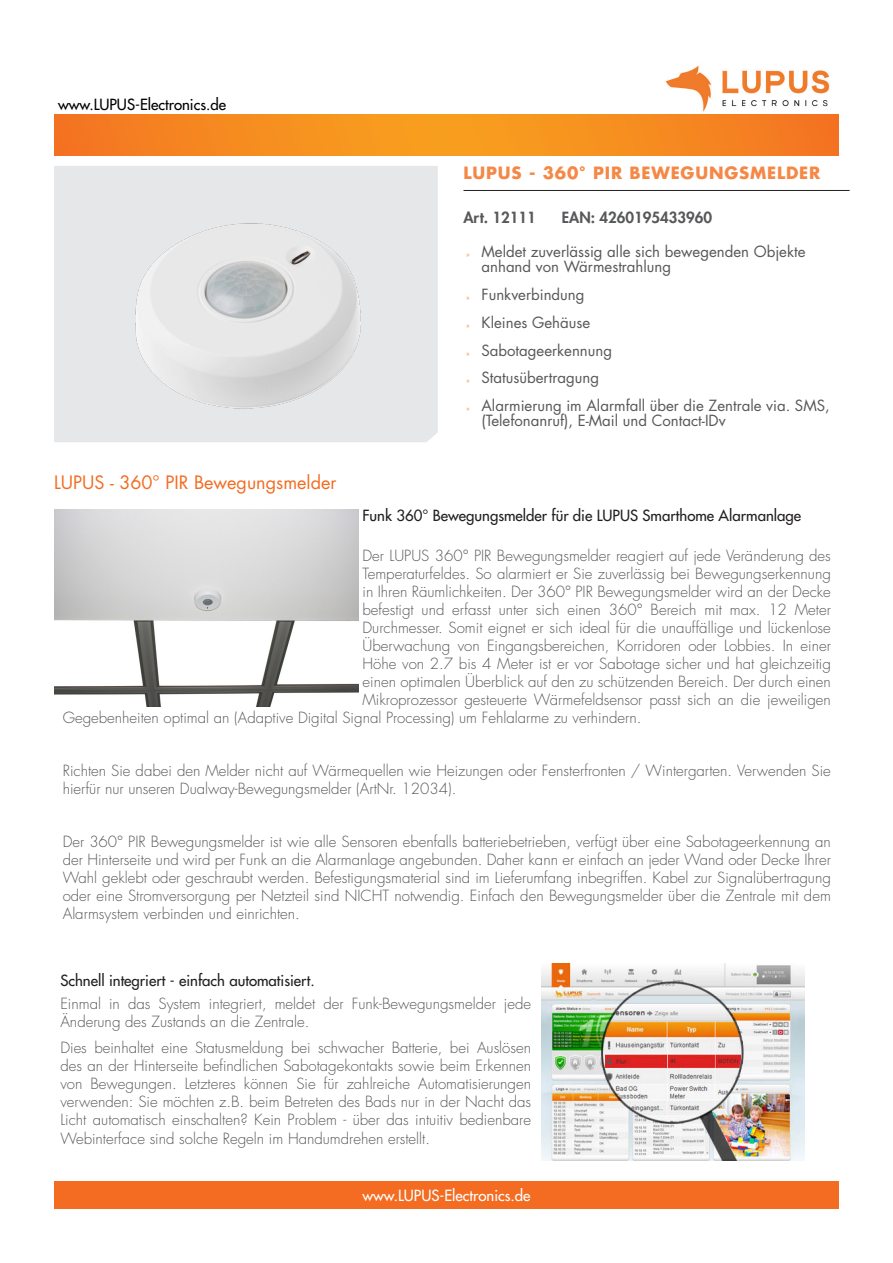
<style>
.page{position:relative;width:893px;height:1263px;background:#fff}
.page>*{position:absolute;margin:0;border:0;box-sizing:border-box;transform-origin:0 0}
.t1{font:18px "Futura Std";color:#f36c21}
._01-Produkt_Überschr{font:700 16.5px "Futura Std";letter-spacing:.05em;color:#f58846}
._01-Produkt_-_Beschr{font:300 15px/18px "Futura Std";color:#57585a}
.t2{font:15px/15px "Futura Std";color:#57585a}
.t3{font:500 15px "Futura Std";color:#231f20}
._01-Produkt_-_Beschr-2{font:800 15px "Futura Std";color:#57585a}
.Fußnote{font:500 15px "Futura Std";color:#fff}
.Fußnote-2{font:500 15px "Futura Std";color:#000}
.s1{font-family:"Myriad Pro";font-size:7.5px;color:#f58846}
</style>
<div class="page">
<img style="left:651px;top:65px;width:188px;height:50px">
<svg style="left:54px;top:115px;width:785px;height:41px;background:#f58b20"></svg>
<div style="left:54px;top:1181px;width:785px;height:28px;background:#f36c21"></div>
<div style="left:54px;top:166px;width:384px;height:276px;background:#e6e7e9"></div>
<hr style="left:463px;top:190px;width:387px;height:1px;background:#231f20">
<img style="left:98px;top:167px;width:297px;height:275px">
<img style="left:54px;top:509px;width:304px;height:197px">
<img style="left:542px;top:963px;width:263px;height:197px">
<p class="Fußnote-2" style="left:58px;top:95px;width:170px">www.LUPUS-Electronics.de</p>
<p class="t1" style="left:54px;top:471px;width:284px">LUPUS - 360° PIR Bewegungsmelder</p>
<p class="_01-Produkt_Überschr" style="left:463px;top:162px;width:358px">LUPUS - 360° PIR BEWEGUNGSMELDER</p>
<p class="_01-Produkt_-_Beschr-2" style="left:463px;top:208px;width:74px">Art. 12111</p>
<p class="_01-Produkt_-_Beschr-2" style="left:562px;top:208px;width:152px">EAN: 4260195433960</p>
<p class="t2" style="left:481px;top:244px;width:325px;text-indent:-15px"><span class="s1">»</span> Meldet zuverlässig alle sich bewegenden Objekte anhand von Wärmestrahlung</p>
<p class="t2" style="left:466px;top:287px;width:120px"><span class="s1">»</span> Funkverbindung</p>
<p class="t2" style="left:466px;top:315px;width:125px"><span class="s1">»</span> Kleines Gehäuse</p>
<p class="t2" style="left:466px;top:343px;width:147px"><span class="s1">»</span> Sabotageerkennung</p>
<p class="t2" style="left:466px;top:370px;width:134px"><span class="s1">»</span> Statusübertragung</p>
<p class="t2" style="left:481px;top:398px;width:350px;text-indent:-15px"><span class="s1">»</span> Alarmierung im Alarmfall über die Zentrale via. SMS, (Telefonanruf), E-Mail und Contact-IDv</p>
<p class="t3" style="left:362px;top:506px;width:440px">Funk 360° Bewegungsmelder für die LUPUS Smarthome Alarmanlage</p>
<p class="_01-Produkt_-_Beschr" style="left:362px;top:547px;width:470px">Der LUPUS 360° PIR Bewegungsmelder reagiert auf jede Veränderung des</p>
<p class="_01-Produkt_-_Beschr" style="left:362px;top:565px;width:470px">Temperaturfeldes. So alarmiert er Sie zuverlässig bei Bewegungserkennung</p>
<p class="_01-Produkt_-_Beschr" style="left:362px;top:583px;width:470px">in Ihren Räumlichkeiten. Der 360° PIR Bewegungsmelder wird an der Decke</p>
<p class="_01-Produkt_-_Beschr" style="left:362px;top:601px;width:470px">befestigt und erfasst unter sich einen 360° Bereich mit max. 12 Meter</p>
<p class="_01-Produkt_-_Beschr" style="left:362px;top:619px;width:470px">Durchmesser. Somit eignet er sich ideal für die unauffällige und lückenlose</p>
<p class="_01-Produkt_-_Beschr" style="left:362px;top:637px;width:470px">Überwachung von Eingangsbereichen, Korridoren oder Lobbies. In einer</p>
<p class="_01-Produkt_-_Beschr" style="left:362px;top:655px;width:470px">Höhe von 2.7 bis 4 Meter ist er vor Sabotage sicher und hat gleichzeitig</p>
<p class="_01-Produkt_-_Beschr" style="left:362px;top:673px;width:470px">einen optimalen Überblick auf den zu schützenden Bereich. Der durch einen</p>
<p class="_01-Produkt_-_Beschr" style="left:362px;top:691px;width:470px">Mikroprozessor gesteuerte Wärmefeldsensor passt sich an die jeweiligen</p>
<p class="_01-Produkt_-_Beschr" style="left:63px;top:709px;width:580px">Gegebenheiten optimal an (Adaptive Digital Signal Processing) um Fehlalarme zu verhindern.</p>
<p class="_01-Produkt_-_Beschr" style="left:63px;top:762px;width:770px">Richten Sie dabei den Melder nicht auf Wärmequellen wie Heizungen oder Fensterfronten / Wintergarten. Verwenden Sie hierfür nur unseren Dualway-Bewegungsmelder (ArtNr. 12034).</p>
<p class="_01-Produkt_-_Beschr" style="left:63px;top:833px;width:770px;text-align:justify">Der 360° PIR Bewegungsmelder ist wie alle Sensoren ebenfalls batteriebetrieben, verfügt über eine Sabotageerkennung an der Hinterseite und wird per Funk an die Alarmanlage angebunden. Daher kann er einfach an jeder Wand oder Decke Ihrer Wahl geklebt oder geschraubt werden. Befestigungsmaterial sind im Lieferumfang inbegriffen. Kabel zur Signalübertragung oder eine Stromversorgung per Netzteil sind NICHT notwendig. Einfach den Bewegungsmelder über die Zentrale mit dem Alarmsystem verbinden und einrichten.</p>
<p class="t3" style="left:60px;top:971px;width:256px">Schnell integriert - einfach automatisiert.</p>
<p class="_01-Produkt_-_Beschr" style="left:60px;top:995px;width:472px">Einmal in das System integriert, meldet der Funk-Bewegungsmelder jede<br>Änderung des Zustands an die Zentrale.</p>
<p class="_01-Produkt_-_Beschr" style="left:60px;top:1039px;width:472px;text-align:justify">Dies beinhaltet eine Statusmeldung bei schwacher Batterie, bei Auslösen des an der Hinterseite befindlichen Sabotagekontakts sowie beim Erkennen von Bewegungen. Letzteres können Sie für zahlreiche Automatisierungen verwenden: Sie möchten z.B. beim Betreten des Bads nur in der Nacht das Licht automatisch einschalten? Kein Problem - über das intuitiv bedienbare Webinterface sind solche Regeln im Handumdrehen erstellt.</p>
<p class="Fußnote" style="left:362px;top:1186px;width:170px">www.LUPUS-Electronics.de</p>
</div>
